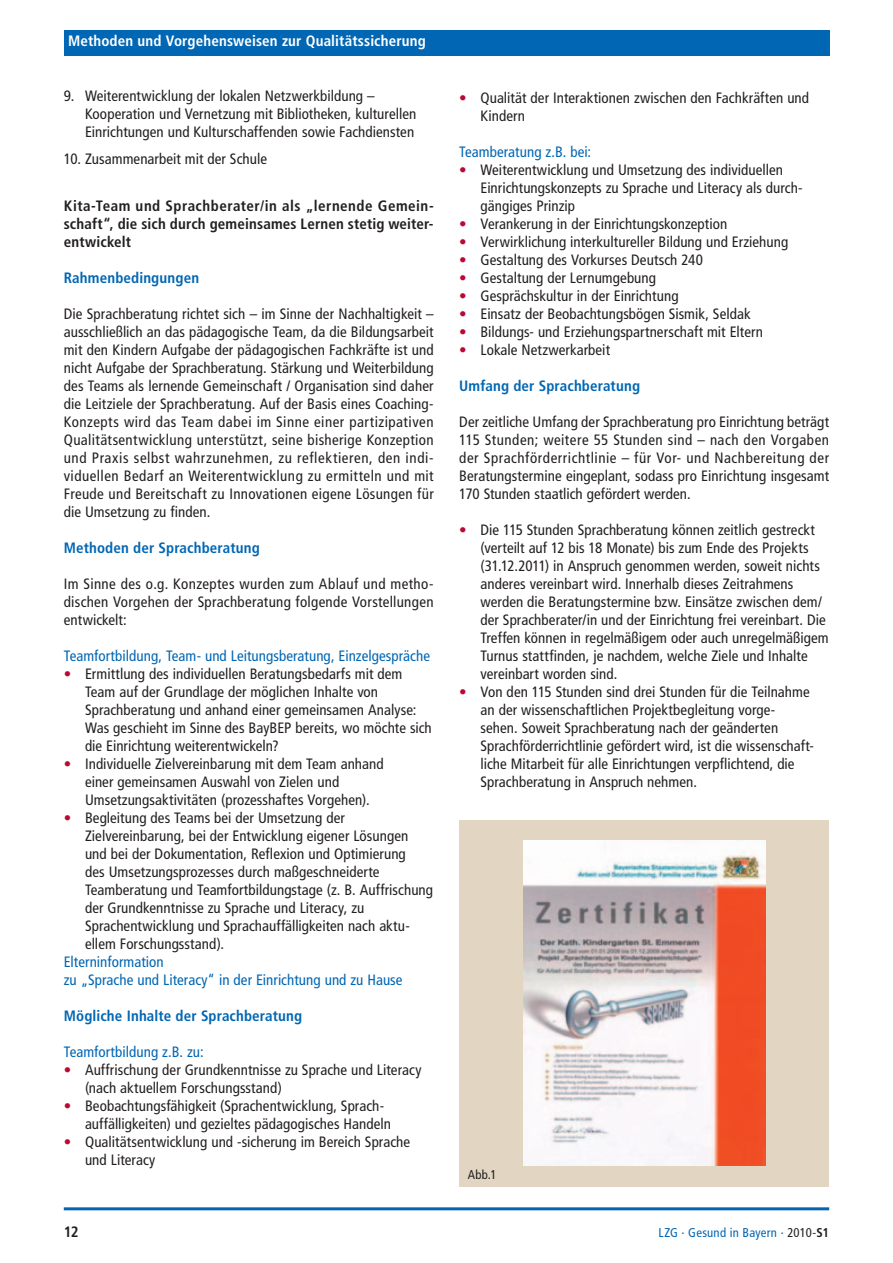
<style>
.page{position:relative;width:893px;height:1263px;background:#fff}
.page>*{position:absolute;margin:0;border:0;box-sizing:border-box;transform-origin:0 0}
.t1{font:condensed 15px/18px "Frutiger LT";letter-spacing:.005em;color:#231f20}
.t2{font:condensed 15px/18px "Frutiger LT";letter-spacing:.005em;color:#0166b3}
.t3{font:700 condensed 15px/18px "Frutiger LT";letter-spacing:.01em;color:#231f20;text-align:justify}
.t4{font:700 condensed 15px "Frutiger LT";letter-spacing:.01em;color:#0166b3}
.t5{font:700 condensed 15px "Frutiger LT";letter-spacing:.01em;color:#fff}
.t6{font:condensed 12.75px "Frutiger LT";letter-spacing:.02em;color:#0166b3}
.t7{font:condensed 12.75px "Frutiger LT";color:#231f20}
.s1{color:#ba0934}
.s2{color:#231f20}
.s3{font-weight:700;color:#231f20}
</style>
<div class="page">
<hr style="left:64px;top:1207px;width:765px;height:3px;background:#0166b3">
<div style="left:64px;top:30px;width:765px;height:25px;background:#0166b3"></div>
<div style="left:459px;top:820px;width:370px;height:366px;background:#e2d5c2"></div>
<img style="left:523px;top:841px;width:242px;height:324px">
<p class="t5" style="left:68px;top:32px;width:359px">Methoden und Vorgehensweisen zur Qualitätssicherung</p>
<p class="t1" style="left:85px;top:86px;width:333px;text-indent:-21px">9. Weiterentwicklung der lokalen Netzwerkbildung –<br>Kooperation und Vernetzung mit Bibliotheken, kulturellen<br>Einrichtungen und Kulturschaffenden sowie Fachdiensten</p>
<p class="t1" style="left:64px;top:149px;width:205px">10. Zusammenarbeit mit der Schule</p>
<p class="t3" style="left:64px;top:197px;width:371px">Kita-Team und Sprachberater/in als „lernende Gemein&shy;schaft“, die sich durch gemeinsames Lernen stetig weiter&shy;entwickelt</p>
<p class="t4" style="left:64px;top:269px;width:137px">Rahmenbedingungen</p>
<p class="t1" style="left:64px;top:305px;width:371px;text-align:justify">Die Sprachberatung richtet sich – im Sinne der Nachhaltigkeit – ausschließlich an das pädagogische Team, da die Bildungsarbeit mit den Kindern Aufgabe der pädagogischen Fachkräfte ist und nicht Aufgabe der Sprachberatung. Stärkung und Weiterbildung des Teams als lernende Gemeinschaft / Organisation sind daher die Leitziele der Sprachberatung. Auf der Basis eines Coaching-Konzepts wird das Team dabei im Sinne einer partizipativen Qualitätsentwicklung unterstützt, seine bisherige Konzeption und Praxis selbst wahrzunehmen, zu reflektieren, den indi&shy;viduellen Bedarf an Weiterentwicklung zu ermitteln und mit Freude und Bereitschaft zu Innovationen eigene Lösungen für die Umsetzung zu finden.</p>
<p class="t4" style="left:64px;top:539px;width:198px">Methoden der Sprachberatung</p>
<p class="t1" style="left:64px;top:575px;width:371px;text-align:justify">Im Sinne des o.g. Konzeptes wurden zum Ablauf und metho&shy;dischen Vorgehen der Sprachberatung folgende Vorstellungen entwickelt:</p>
<p class="t2" style="left:64px;top:647px;width:368px">Teamfortbildung, Team- und Leitungsberatung, Einzelgespräche</p>
<p class="t1" style="left:85px;top:665px;width:348px;text-indent:-21px"><span class="s1">•</span> Ermittlung des individuellen Beratungsbedarfs mit dem Team auf der Grundlage der möglichen Inhalte von Sprachberatung und anhand einer gemeinsamen Analyse:<br>Was geschieht im Sinne des BayBEP bereits, wo möchte sich die Einrichtung weiterentwickeln?</p>
<p class="t1" style="left:85px;top:755px;width:300px;text-indent:-21px"><span class="s1">•</span> Individuelle Zielvereinbarung mit dem Team anhand einer gemeinsamen Auswahl von Zielen und<br>Umsetzungsaktivitäten (prozesshaftes Vorgehen).</p>
<p class="t1" style="left:85px;top:809px;width:350px;text-indent:-21px"><span class="s1">•</span> Begleitung des Teams bei der Umsetzung der Zielvereinbarung, bei der Entwicklung eigener Lösungen und bei der Dokumentation, Reflexion und Optimierung<br>des Umsetzungsprozesses durch maßgeschneiderte Teamberatung und Teamfortbildungstage (z. B. Auffrischung der Grundkenntnisse zu Sprache und Literacy, zu Sprachentwicklung und Sprachauffälligkeiten nach aktu&shy;ellem Forschungsstand).</p>
<p class="t2" style="left:64px;top:953px;width:340px">Elterninformation<br>zu „Sprache und Literacy“ in der Einrichtung und zu Hause</p>
<p class="t4" style="left:64px;top:1007px;width:240px">Mögliche Inhalte der Sprachberatung</p>
<p class="t2" style="left:64px;top:1043px;width:141px">Teamfortbildung z.B. zu:</p>
<p class="t1" style="left:85px;top:1061px;width:338px;text-indent:-21px"><span class="s1">•</span> Auffrischung der Grundkenntnisse zu Sprache und Literacy (nach aktuellem Forschungsstand)</p>
<p class="t1" style="left:85px;top:1097px;width:307px;text-indent:-21px"><span class="s1">•</span> Beobachtungsfähigkeit (Sprachentwicklung, Sprach&shy;auffälligkeiten) und gezieltes pädagogisches Handeln</p>
<p class="t1" style="left:85px;top:1133px;width:327px;text-indent:-21px"><span class="s1">•</span> Qualitätsentwicklung und -sicherung im Bereich Sprache und Literacy</p>
<p class="t1" style="left:480px;top:89px;width:330px;text-indent:-21px"><span class="s1">•</span> Qualität der Interaktionen zwischen den Fachkräften und<br>Kindern</p>
<p class="t2" style="left:459px;top:143px;width:133px">Teamberatung z.B. bei:</p>
<p class="t1" style="left:480px;top:161px;width:324px;text-indent:-21px"><span class="s1">•</span> Weiterentwicklung und Umsetzung des individuellen<br>Einrichtungskonzepts zu Sprache und Literacy als durch&shy;gängiges Prinzip</p>
<p class="t1" style="left:459px;top:215px;width:269px"><span class="s1">•</span> Verankerung in der Einrichtungskonzeption</p>
<p class="t1" style="left:459px;top:233px;width:331px"><span class="s1">•</span> Verwirklichung interkultureller Bildung und Erziehung</p>
<p class="t1" style="left:459px;top:251px;width:245px"><span class="s1">•</span> Gestaltung des Vorkurses Deutsch 240</p>
<p class="t1" style="left:459px;top:269px;width:198px"><span class="s1">•</span> Gestaltung der Lernumgebung</p>
<p class="t1" style="left:459px;top:287px;width:221px"><span class="s1">•</span> Gesprächskultur in der Einrichtung</p>
<p class="t1" style="left:459px;top:305px;width:293px"><span class="s1">•</span> Einsatz der Beobachtungsbögen Sismik, Seldak</p>
<p class="t1" style="left:459px;top:323px;width:305px"><span class="s1">•</span> Bildungs- und Erziehungspartnerschaft mit Eltern</p>
<p class="t1" style="left:459px;top:341px;width:152px"><span class="s1">•</span> Lokale Netzwerkarbeit</p>
<p class="t4" style="left:459px;top:377px;width:182px">Umfang der Sprachberatung</p>
<p class="t1" style="left:459px;top:413px;width:371px;text-align:justify">Der zeitliche Umfang der Sprachberatung pro Einrichtung beträgt 115 Stunden; weitere 55 Stunden sind – nach den Vorgaben der Sprachförderrichtlinie – für Vor- und Nachbereitung der Beratungstermine eingeplant, sodass pro Einrichtung insgesamt 170 Stunden staatlich gefördert werden.</p>
<p class="t1" style="left:480px;top:521px;width:350px;text-indent:-21px"><span class="s1">•</span> Die 115 Stunden Sprachberatung können zeitlich gestreckt (verteilt auf 12 bis 18 Monate) bis zum Ende des Projekts (31.12.2011) in Anspruch genommen werden, soweit nichts anderes vereinbart wird. Innerhalb dieses Zeitrahmens werden die Beratungstermine bzw. Einsätze zwischen dem/ der Sprachberater/in und der Einrichtung frei vereinbart. Die Treffen können in regelmäßigem oder auch unregelmäßigem Turnus stattfinden, je nachdem, welche Ziele und Inhalte vereinbart worden sind.</p>
<p class="t1" style="left:480px;top:683px;width:335px;text-indent:-21px"><span class="s1">•</span> Von den 115 Stunden sind drei Stunden für die Teilnahme an der wissenschaftlichen Projektbegleitung vorge&shy;sehen. Soweit Sprachberatung nach der geänderten Sprachförderrichtlinie gefördert wird, ist die wissenschaft&shy;liche Mitarbeit für alle Einrichtungen verpflichtend, die Sprachberatung in Anspruch nehmen.</p>
<p class="t7" style="left:468px;top:1167px;width:30px">Abb.1</p>
<p class="t3" style="left:64px;top:1223px;width:16px">12</p>
<p class="t6" style="left:659px;top:1225px;width:172px">LZG · Gesund in Bayern · <span class="s2">2010-</span><span class="s3">S1</span></p>
</div>
